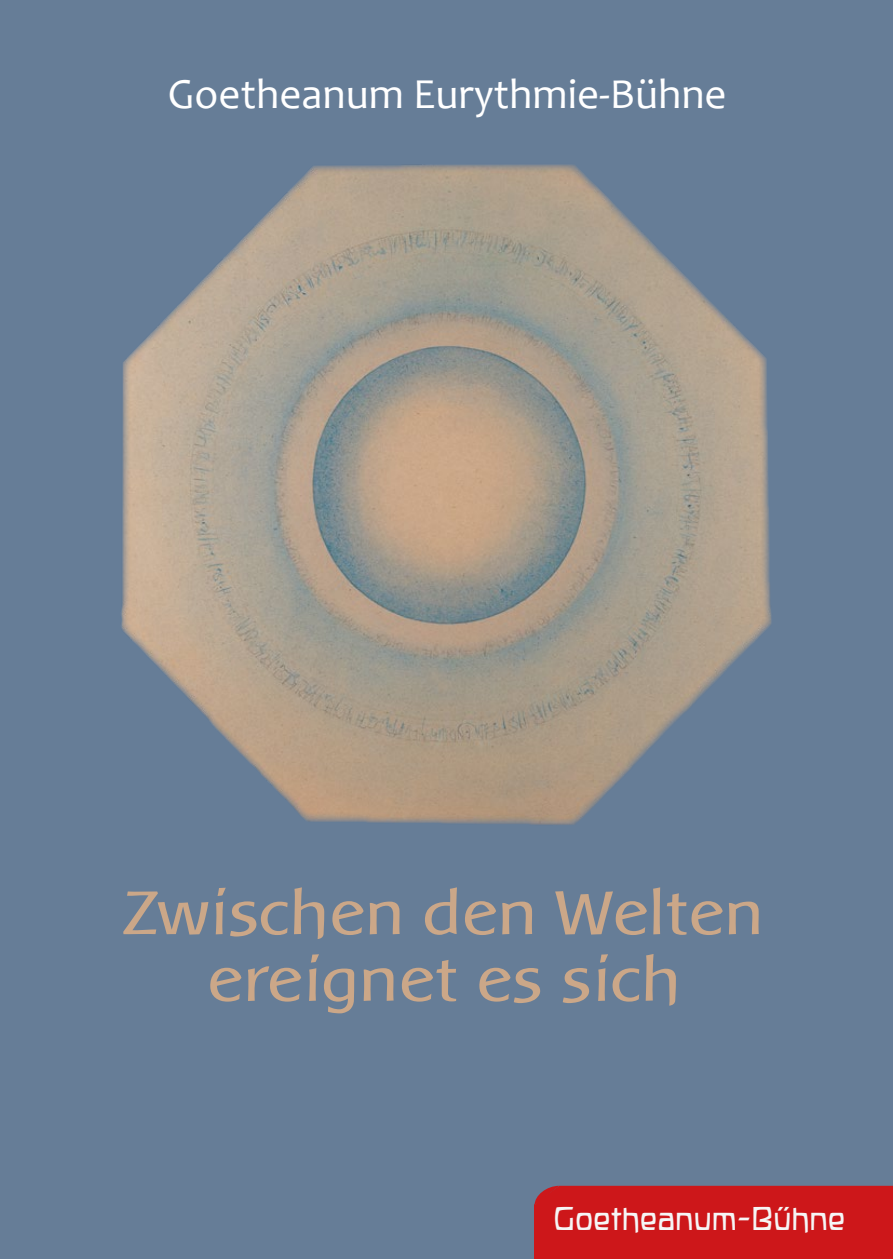
<style>
.page{position:relative;width:893px;height:1259px;background:#667d97}
.page>*{position:absolute;margin:0;border:0;box-sizing:border-box;transform-origin:0 0}
.t1{font:64.5px/66.6px "Baar Metanoia";color:#cba788;text-align:center}
.t2{font:42.9px "Candara";color:#fff}
.t3{font:34.5px "ROBIRKE";color:#f6f6f6}
</style>
<div class="page">
<div style="left:535px;top:1185px;width:358px;height:74px;background:#cd171a"></div>
<img style="left:121px;top:164px;width:651px;height:661px">
<p class="t2" style="left:168px;top:67px;width:560px">Goetheanum Eurythmie-Bühne</p>
<p class="t1" style="left:125px;top:880px;width:641px">Zwischen den Welten ereignet es sich</p>
<p class="t3" style="left:553px;top:1200px;width:293px">Goetheanum-Bühne</p>
</div>
